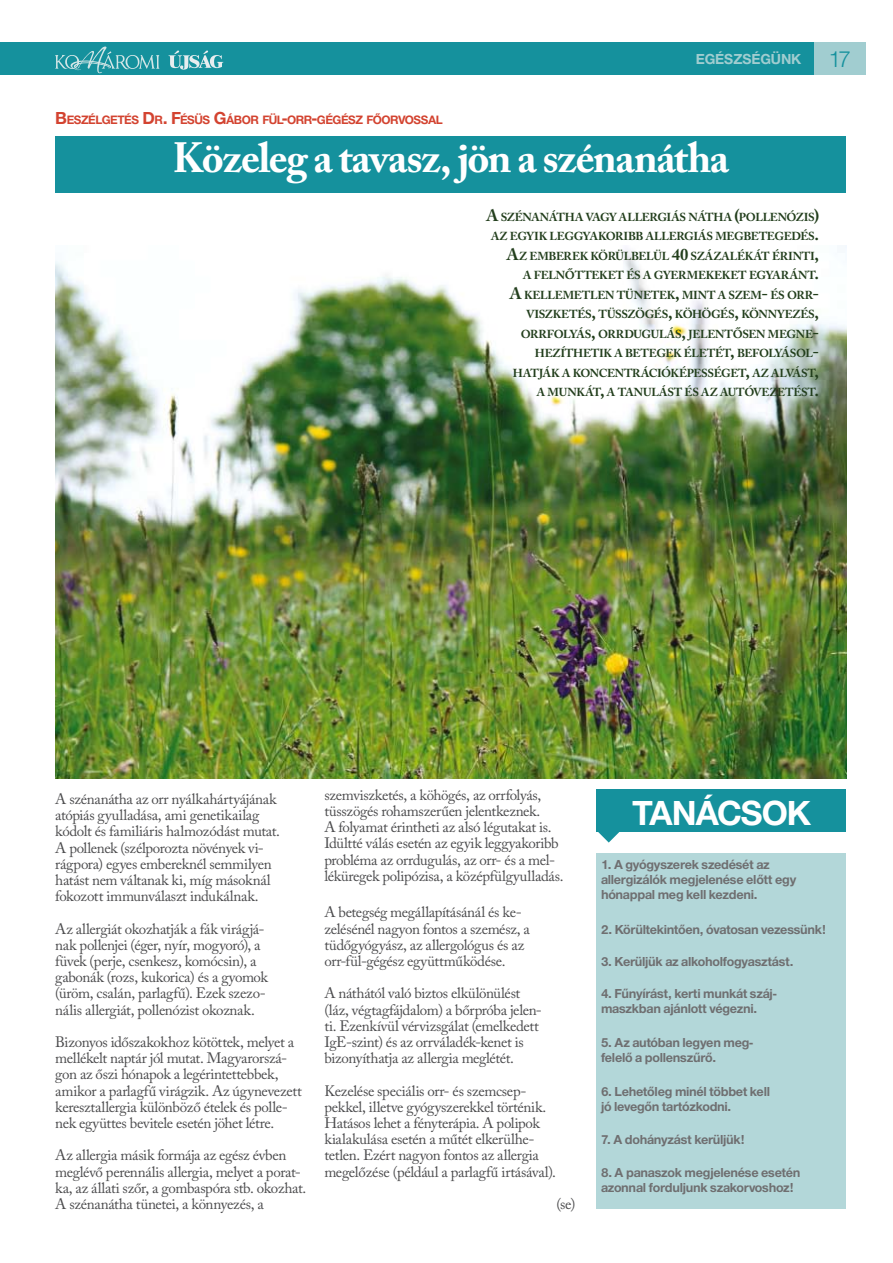
<style>
.page{position:relative;width:893px;height:1263px;background:#fff}
.page>*{position:absolute;margin:0;border:0;box-sizing:border-box;transform-origin:0 0}
.t1{font:700 42px "Adobe Caslon Pro";letter-spacing:-.035em;color:#fff}
.t2{font:700 36px "Nimbus San Nov TOT";color:#fff}
.t3{font:24px "Nimbus San Nov TOT";color:#15919d}
.t4{font:15px/16.2px "Adobe Caslon Pro";letter-spacing:-.025em;color:#4b4b4d}
.t5{font:700 15px "Nimbus San Nov TOT";color:#a1cdd0}
.t6{font:700 13.5px/15px "Nimbus San Nov TOT";letter-spacing:-.02em;color:#4b4b4d}
.t7{font:700 12.6px "Nimbus San Nov TOT";letter-spacing:-.04em;color:#d34330}
.t8{font:700 11.55px/19.5px "Adobe Caslon Pro";letter-spacing:-.025em;color:#223e1c;text-align:right}
.s1{font-size:18px}
.s2{font-size:16.5px}
</style>
<div class="page">
<div style="left:0;top:43px;width:814px;height:32px;background:#15919d"></div>
<div style="left:814px;top:43px;width:51px;height:32px;background:#a1cdd0"></div>
<svg style="left:55px;top:47px;width:105px;height:26px"></svg>
<svg style="left:168px;top:51px;width:55px;height:19px"></svg>
<div style="left:55px;top:136px;width:791px;height:57px;background:#15919d"></div>
<div style="left:597px;top:853px;width:249px;height:356px;background:#b3d7d9"></div>
<svg style="left:598px;top:832px;width:22px;height:10px"></svg>
<div style="left:597px;top:789px;width:249px;height:43px;background:#15919d"></div>
<img style="left:55px;top:246px;width:791px;height:533px">
<p class="t7" style="left:55px;top:112px;width:389px"><span class="s1">B</span>ESZÉLGETÉS <span class="s1">D</span>R<span class="s1">. F</span>ÉSÜS <span class="s1">G</span>ÁBOR FÜL<span class="s1">-</span>ORR<span class="s1">-</span>GÉGÉSZ FŐORVOSSAL</p>
<p class="t5" style="left:696px;top:50px;width:11px">egészség</p>
<p class="t5" style="left:771px;top:50px;width:21px">ünk</p>
<h3 class="t3" style="left:828px;top:45px;width:24px">17</h3>
<h1 class="t1" style="left:172px;top:133px;width:558px">Közeleg a tavasz, jön a szénanátha</h1>
<p class="t8" style="left:486px;top:207px;width:334px"><span class="s2">A</span> SZÉNANÁTHA VAGY ALLERGIÁS NÁTHA <span class="s2">(</span>POLLENÓZIS<span class="s2">)<br></span>AZ EGYIK LEGGYAKORIBB ALLERGIÁS MEGBETEGEDÉS<span class="s2">.<br>A</span>Z EMBEREK KÖRÜLBELÜL <span class="s2">40</span> SZÁZALÉKÁT ÉRINTI<span class="s2">,<br></span>A FELNŐTTEKET ÉS A GYERMEKEKET EGYARÁNT<span class="s2">.<br>A</span> KELLEMETLEN TÜNETEK<span class="s2">,</span> MINT A SZEM<span class="s2">-</span> ÉS ORR<span class="s2">-</span>VISZKETÉS<span class="s2">,</span> TÜSSZÖGÉS<span class="s2">,</span> KÖHÖGÉS<span class="s2">,</span> KÖNNYEZÉS<span class="s2">, </span>ORRFOLYÁS<span class="s2">,</span> ORRDUGULÁS<span class="s2">,</span> JELENTŐSEN MEGNE<span class="s2">-</span>HEZÍTHETIK A BETEGEK ÉLETÉT<span class="s2">,</span> BEFOLYÁSOL<span class="s2">-</span>HATJÁK A KONCENTRÁCIÓKÉPESSÉGET<span class="s2">,</span> AZ ALVÁST<span class="s2">,<br></span>A MUNKÁT<span class="s2">,</span> A TANULÁST ÉS AZ AUTÓVEZETÉST<span class="s2">.</span></p>
<p class="t4" style="left:55px;top:791px;width:226px">A szénanátha az orr nyálkahártyájának atópiás gyulladása, ami genetikailag kódolt és familiáris halmozódást mutat.<br>A pollenek (szélporozta növények vi&shy;rágpora) egyes embereknél semmilyen hatást nem váltanak ki, míg másoknál fokozott immunválaszt indukálnak.</p>
<p class="t4" style="left:55px;top:920px;width:214px">Az allergiát okozhatják a fák virágjá&shy;nak pollenjei (éger, nyír, mogyoró), a füvek (perje, csenkesz, komócsin), a gabonák (rozs, kukorica) és a gyomok (üröm, csalán, parlagfű). Ezek szezo&shy;nális allergiát, pollenózist okoznak.</p>
<p class="t4" style="left:55px;top:1034px;width:248px">Bizonyos időszakokhoz kötöttek, melyet a mellékelt naptár jól mutat. Magyarorszá&shy;gon az őszi hónapok a legérintettebbek, amikor a parlagfű virágzik. Az úgynevezett keresztallergia különböző ételek és polle&shy;nek együttes bevitele esetén jöhet létre.</p>
<p class="t4" style="left:55px;top:1147px;width:252px">Az allergia másik formája az egész évben meglévő perennális allergia, melyet a porat&shy;ka, az állati szőr, a gombaspóra stb. okozhat.<br>A szénanátha tünetei, a könnyezés, a</p>
<p class="t4" style="left:324px;top:786px;width:241px">szemviszketés, a köhögés, az orrfolyás, tüsszögés rohamszerűen jelentkeznek.<br>A folyamat érintheti az alsó légutakat is.<br>Idültté válás esetén az egyik leggyakoribb probléma az orrdugulás, az orr- és a mel&shy;léküregek polipózisa, a középfülgyulladás.</p>
<p class="t4" style="left:324px;top:904px;width:207px">A betegség megállapításánál és ke&shy;zelésénél nagyon fontos a szemész, a tüdőgyógyász, az allergológus és az orr-fül-gégész együttműködése.</p>
<p class="t4" style="left:324px;top:985px;width:219px">A náthától való biztos elkülönülést (láz, végtagfájdalom) a bőrpróba jelen&shy;ti. Ezenkívül vérvizsgálat (emelkedett IgE-szint) és az orrváladék-kenet is bizonyíthatja az allergia meglétét.</p>
<p class="t4" style="left:324px;top:1082px;width:233px">Kezelése speciális orr- és szemcsep&shy;pekkel, illetve gyógyszerekkel történik.<br>Hatásos lehet a fényterápia. A polipok kialakulása esetén a műtét elkerülhe&shy;tetlen. Ezért nagyon fontos az allergia megelőzése (például a parlagfű irtásával).</p>
<p class="t4" style="left:556px;top:1196px;width:21px">(se)</p>
<h2 class="t2" style="left:632px;top:791px;width:42px">Tanácsok</h2>
<p class="t6" style="left:601px;top:857px;width:197px">1. A gyógyszerek szedését az allergizálók megjelenése előtt egy hónappal meg kell kezdeni.</p>
<p class="t6" style="left:601px;top:921px;width:227px">2. Körültekintően, óvatosan vezessünk!</p>
<p class="t6" style="left:601px;top:954px;width:194px">3. Kerüljük az alkoholfogyasztást.</p>
<p class="t6" style="left:601px;top:986px;width:177px">4. Fűnyírást, kerti munkát száj&shy;maszkban ajánlott végezni.</p>
<p class="t6" style="left:601px;top:1035px;width:153px">5. Az autóban legyen meg&shy;felelő a pollenszűrő.</p>
<p class="t6" style="left:601px;top:1083px;width:171px">6. Lehetőleg minél többet kell jó levegőn tartózkodni.</p>
<p class="t6" style="left:601px;top:1132px;width:145px">7. A dohányzást kerüljük!</p>
<p class="t6" style="left:601px;top:1164px;width:201px">8. A panaszok megjelenése esetén azonnal forduljunk szakorvoshoz!</p>
</div>
